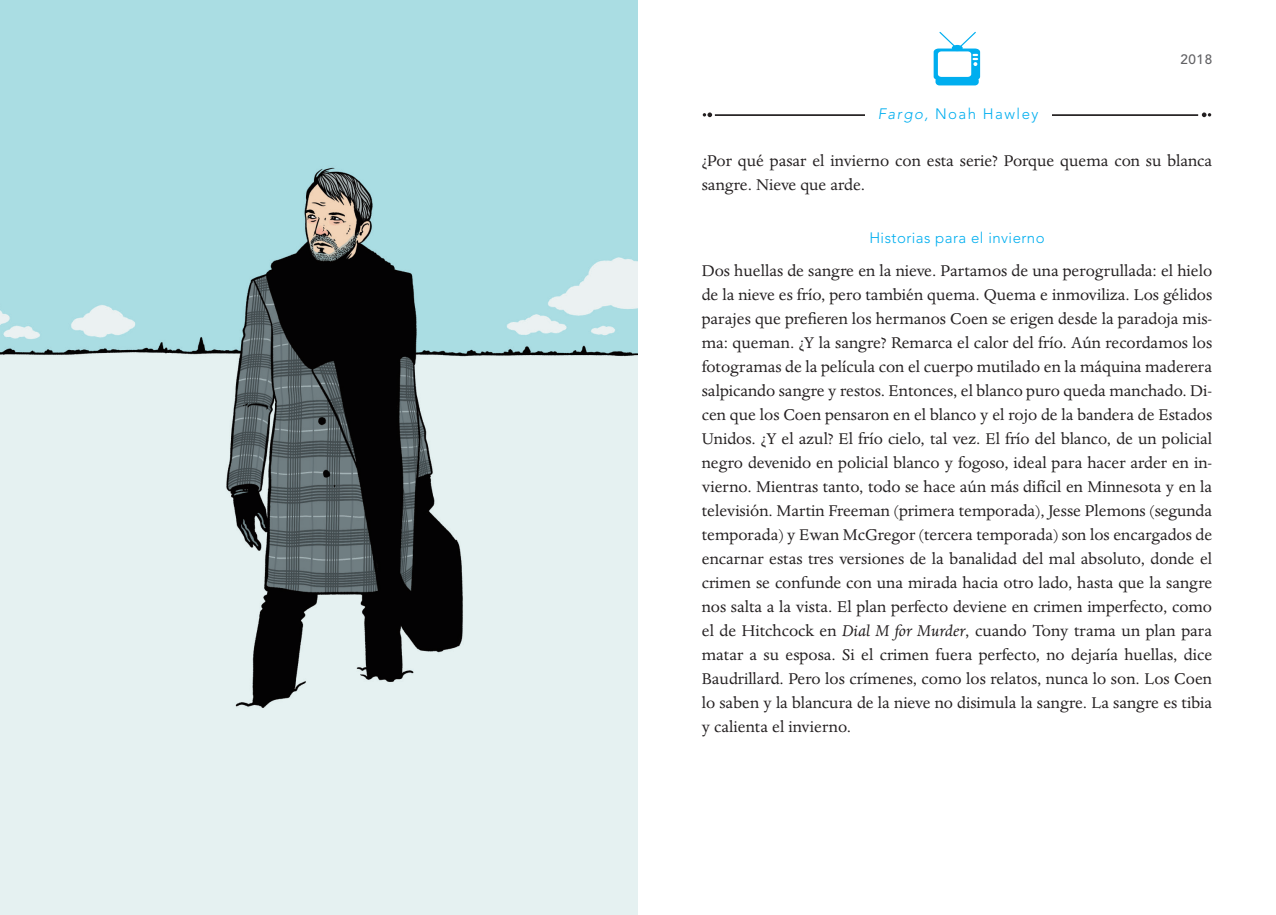
<style>
.page{position:relative;width:1276px;height:915px;background:#fff}
.page>*{position:absolute;margin:0;border:0;box-sizing:border-box;transform-origin:0 0}
.t1{font:18px/24px "Dante";color:#231f20}
.t2{font:300 15px "Avenir LT Pro";letter-spacing:.03em;color:#00aeef}
.t3{font:300 15px "Avenir LT Pro";letter-spacing:.1em;color:#00aeef}
.t4{font:500 13.5px "Avenir LT Pro";color:#616164}
.s1{font-style:italic}
</style>
<div class="page">
<hr style="left:715px;top:114px;width:483px;height:2px;background:#231f20">
<svg style="left:703px;top:112px;width:9px;height:5px"></svg>
<svg style="left:1201px;top:112px;width:10px;height:5px"></svg>
<img style="left:0;top:0;width:638px;height:914px">
<div style="left:865px;top:105px;width:186px;height:17px;background:#fff"></div>
<svg style="left:933px;top:32px;width:47px;height:53px"></svg>
<p class="t4" style="left:1180px;top:51px;width:33px">2018</p>
<p class="t3" style="left:878px;top:105px;width:162px"><span class="s1">Fargo,</span> Noah Hawley</p>
<p class="t1" style="left:702px;top:149px;width:512px">¿Por qué pasar el invierno con esta serie? Porque quema con su blanca sangre. Nieve que arde.</p>
<p class="t2" style="left:869px;top:229px;width:177px">Historias para el invierno</p>
<p class="t1" style="left:702px;top:259px;width:512px;text-align:justify">Dos huellas de sangre en la nieve. Partamos de una perogrullada: el hielo de la nieve es frío, pero también quema. Quema e inmoviliza. Los gélidos parajes que prefieren los hermanos Coen se erigen desde la paradoja mis&shy;ma: queman. ¿Y la sangre? Remarca el calor del frío. Aún recordamos los fotogramas de la película con el cuerpo mutilado en la máquina maderera salpicando sangre y restos. Entonces, el blanco puro queda manchado. Di&shy;cen que los Coen pensaron en el blanco y el rojo de la bandera de Estados Unidos. ¿Y el azul? El frío cielo, tal vez. El frío del blanco, de un policial negro devenido en policial blanco y fogoso, ideal para hacer arder en in&shy;vierno. Mientras tanto, todo se hace aún más difícil en Minnesota y en la televisión. Martin Freeman (primera temporada), Jesse Plemons (segunda temporada) y Ewan McGregor (tercera temporada) son los encargados de encarnar estas tres versiones de la banalidad del mal absoluto, donde el crimen se confunde con una mirada hacia otro lado, hasta que la sangre nos salta a la vista. El plan perfecto deviene en crimen imperfecto, como el de Hitchcock en <span class="s1">Dial M for Murder</span>, cuando Tony trama un plan para matar a su esposa. Si el crimen fuera perfecto, no dejaría huellas, dice Baudrillard. Pero los crímenes, como los relatos, nunca lo son. Los Coen lo saben y la blancura de la nieve no disimula la sangre. La sangre es tibia y calienta el invierno.</p>
</div>
